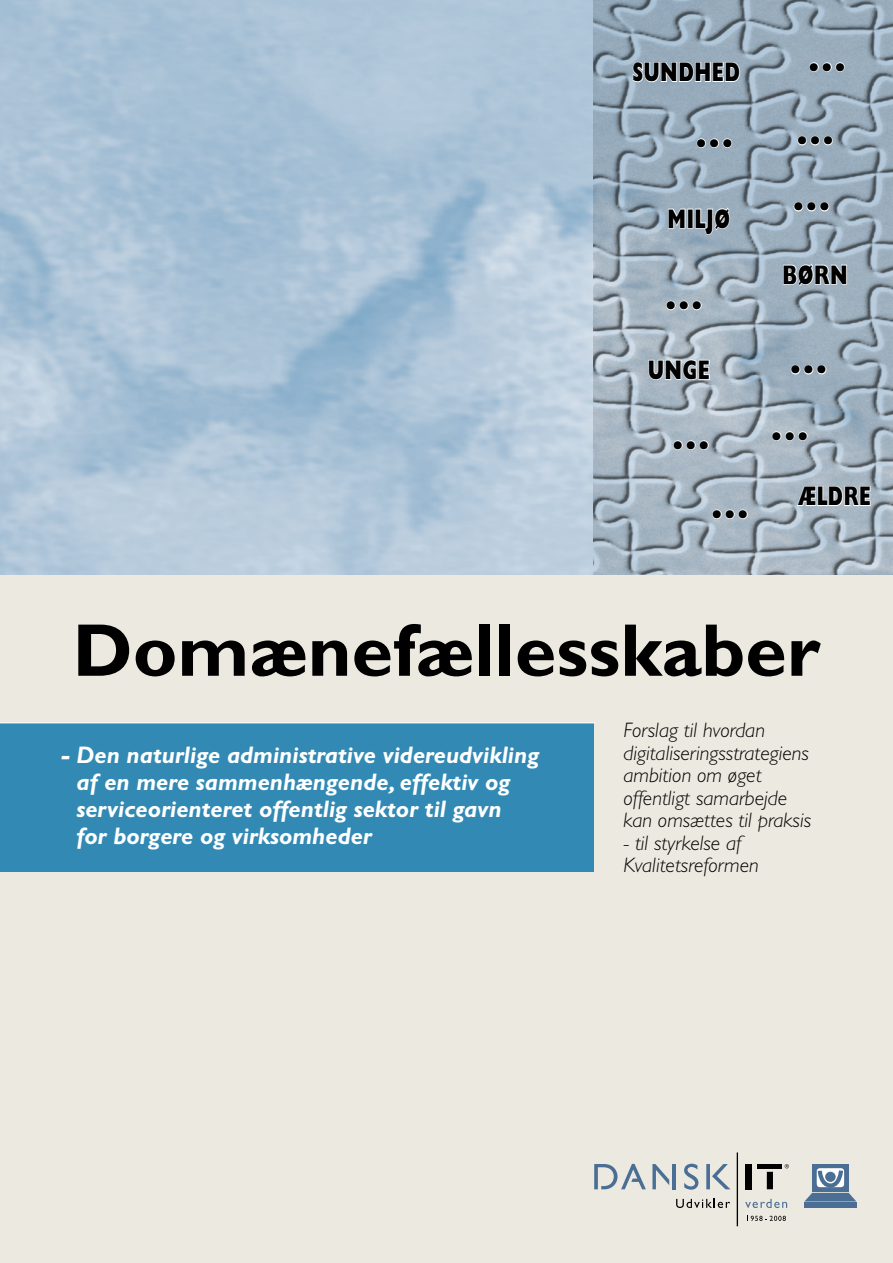
<style>
.page{position:relative;width:893px;height:1263px;background:#fff}
.page>*{position:absolute;margin:0;border:0;box-sizing:border-box;transform-origin:0 0}
.t1{font:700 75px "Gill Sans";color:#000}
.t2{font:800 33px "Gill Sans";color:#000}
.t3{font:800 27px "Gill Sans";letter-spacing:.03em;color:#000;scale:.7 1}
.t4{font:800 27px "Gill Sans";letter-spacing:.03em;color:#000;scale:.68 1}
.t5{font:italic 700 24px/27px "Gill Sans";color:#fff}
.t6{font:italic 300 21px/22.5px "Gill Sans";color:#000}
</style>
<div class="page">
<div style="left:0;top:394px;width:893px;height:869px;background:#ece9e0"></div>
<img style="left:0;top:0;width:594px;height:574px">
<div style="left:0;top:723px;width:594px;height:149px;background:#328ab4"></div>
<img style="left:594px;top:0;width:299px;height:574px">
<div style="left:804px;top:1203px;width:52px;height:5px;background:#4a6e94"></div>
<div style="left:812px;top:1164px;width:37px;height:27px;background:#4a6e94"></div>
<svg style="left:676px;top:1199px;width:54px;height:9px"></svg>
<svg style="left:745px;top:1199px;width:42px;height:9px"></svg>
<div style="left:745px;top:1164px;width:7px;height:25px;background:#000"></div>
<hr style="left:758px;top:1164px;width:24px;height:4px;background:#000">
<div style="left:767px;top:1172px;width:6px;height:17px;background:#000"></div>
<svg style="left:652px;top:1164px;width:17px;height:25px"></svg>
<svg style="left:684px;top:1164px;width:14px;height:26px"></svg>
<svg style="left:706px;top:1164px;width:24px;height:25px"></svg>
<hr style="left:672px;top:1164px;width:4px;height:25px;background:#4a6e94">
<svg style="left:594px;top:1164px;width:52px;height:25px"></svg>
<hr style="left:737px;top:1153px;width:1px;height:73px;background:#000">
<svg style="left:785px;top:1164px;width:4px;height:4px"></svg>
<svg style="left:805px;top:1168px;width:51px;height:33px"></svg>
<svg style="left:750px;top:1216px;width:36px;height:5px"></svg>
<hr style="left:0;top:722px;width:595px;height:1px;background:#fff">
<svg style="left:631px;top:61px;width:110px;height:22px"></svg>
<svg style="left:667px;top:208px;width:19px;height:21px"></svg>
<div style="left:687px;top:209px;width:6px;height:19px;border:2px solid #fff"></div>
<svg style="left:694px;top:206px;width:37px;height:29px"></svg>
<svg style="left:782px;top:262px;width:66px;height:26px"></svg>
<svg style="left:648px;top:359px;width:62px;height:22px"></svg>
<svg style="left:796px;top:478px;width:75px;height:29px;background:#c1ccd4"></svg>
<div style="left:797px;top:136px;width:10px;height:9px;border:2px solid #fff;border-radius:50%"></div>
<div style="left:810px;top:136px;width:10px;height:9px;border:2px solid #fff;border-radius:50%"></div>
<div style="left:823px;top:136px;width:10px;height:9px;border:2px solid #fff;border-radius:50%"></div>
<div style="left:772px;top:431px;width:9px;height:10px;border:2px solid #fff;border-radius:50%"></div>
<div style="left:785px;top:431px;width:9px;height:10px;border:2px solid #fff;border-radius:50%"></div>
<div style="left:798px;top:431px;width:9px;height:10px;border:2px solid #fff;border-radius:50%"></div>
<div style="left:666px;top:301px;width:10px;height:9px;border:2px solid #fff;border-radius:50%"></div>
<div style="left:679px;top:301px;width:10px;height:9px;border:2px solid #fff;border-radius:50%"></div>
<div style="left:692px;top:301px;width:10px;height:9px;border:2px solid #fff;border-radius:50%"></div>
<div style="left:696px;top:138px;width:10px;height:10px;border:2px solid #fff;border-radius:50%"></div>
<div style="left:709px;top:138px;width:10px;height:10px;border:2px solid #fff;border-radius:50%"></div>
<div style="left:722px;top:138px;width:10px;height:10px;border:2px solid #fff;border-radius:50%"></div>
<div style="left:809px;top:62px;width:10px;height:10px;border:2px solid #fff;border-radius:50%"></div>
<div style="left:822px;top:62px;width:10px;height:10px;border:2px solid #fff;border-radius:50%"></div>
<div style="left:835px;top:62px;width:10px;height:10px;border:2px solid #fff;border-radius:50%"></div>
<div style="left:794px;top:202px;width:9px;height:9px;border:2px solid #fff;border-radius:50%"></div>
<div style="left:807px;top:202px;width:9px;height:9px;border:2px solid #fff;border-radius:50%"></div>
<div style="left:820px;top:202px;width:9px;height:9px;border:2px solid #fff;border-radius:50%"></div>
<div style="left:791px;top:365px;width:9px;height:9px;border:2px solid #fff;border-radius:50%"></div>
<div style="left:804px;top:365px;width:9px;height:9px;border:2px solid #fff;border-radius:50%"></div>
<div style="left:817px;top:365px;width:9px;height:9px;border:2px solid #fff;border-radius:50%"></div>
<div style="left:673px;top:440px;width:10px;height:10px;border:2px solid #fff;border-radius:50%"></div>
<div style="left:686px;top:440px;width:10px;height:10px;border:2px solid #fff;border-radius:50%"></div>
<div style="left:699px;top:440px;width:10px;height:10px;border:2px solid #fff;border-radius:50%"></div>
<div style="left:712px;top:509px;width:10px;height:10px;border:2px solid #fff;border-radius:50%"></div>
<div style="left:725px;top:509px;width:10px;height:10px;border:2px solid #fff;border-radius:50%"></div>
<div style="left:738px;top:509px;width:10px;height:10px;border:2px solid #fff;border-radius:50%"></div>
<p class="t3" style="left:632px;top:56px;width:155px">SUNDHED</p>
<h2 class="t2" style="left:695px;top:116px;width:40px">...</h2>
<p class="t3" style="left:668px;top:203px;width:91px">MILJØ</p>
<h2 class="t2" style="left:665px;top:279px;width:40px">...</h2>
<p class="t3" style="left:648px;top:354px;width:90px">UNGE</p>
<h2 class="t2" style="left:672px;top:418px;width:40px">...</h2>
<h2 class="t2" style="left:711px;top:488px;width:40px">...</h2>
<h2 class="t2" style="left:808px;top:40px;width:40px">...</h2>
<h2 class="t2" style="left:796px;top:114px;width:40px">...</h2>
<h2 class="t2" style="left:792px;top:180px;width:40px">...</h2>
<p class="t3" style="left:783px;top:259px;width:94px">BØRN</p>
<h2 class="t2" style="left:789px;top:343px;width:40px">...</h2>
<h2 class="t2" style="left:771px;top:409px;width:40px">...</h2>
<p class="t4" style="left:798px;top:480px;width:109px">ÆLDRE</p>
<h1 class="t1" style="left:73px;top:606px;width:749px">Domænefællesskaber</h1>
<p class="t5" style="left:76px;top:742px;width:464px;text-indent:-15px">- Den naturlige administrative videreudvikling af en mere sammenhængende, effektiv og serviceorienteret offentlig sektor til gavn<br>for borgere og virksomheder</p>
<p class="t6" style="left:623px;top:719px;width:189px">Forslag til hvordan digitaliseringsstrategiens ambition om øget offentligt samarbejde kan omsættes til praksis</p>
<p class="t6" style="left:623px;top:832px;width:137px">- til styrkelse af<br>Kvalitetsreformen</p>
</div>
